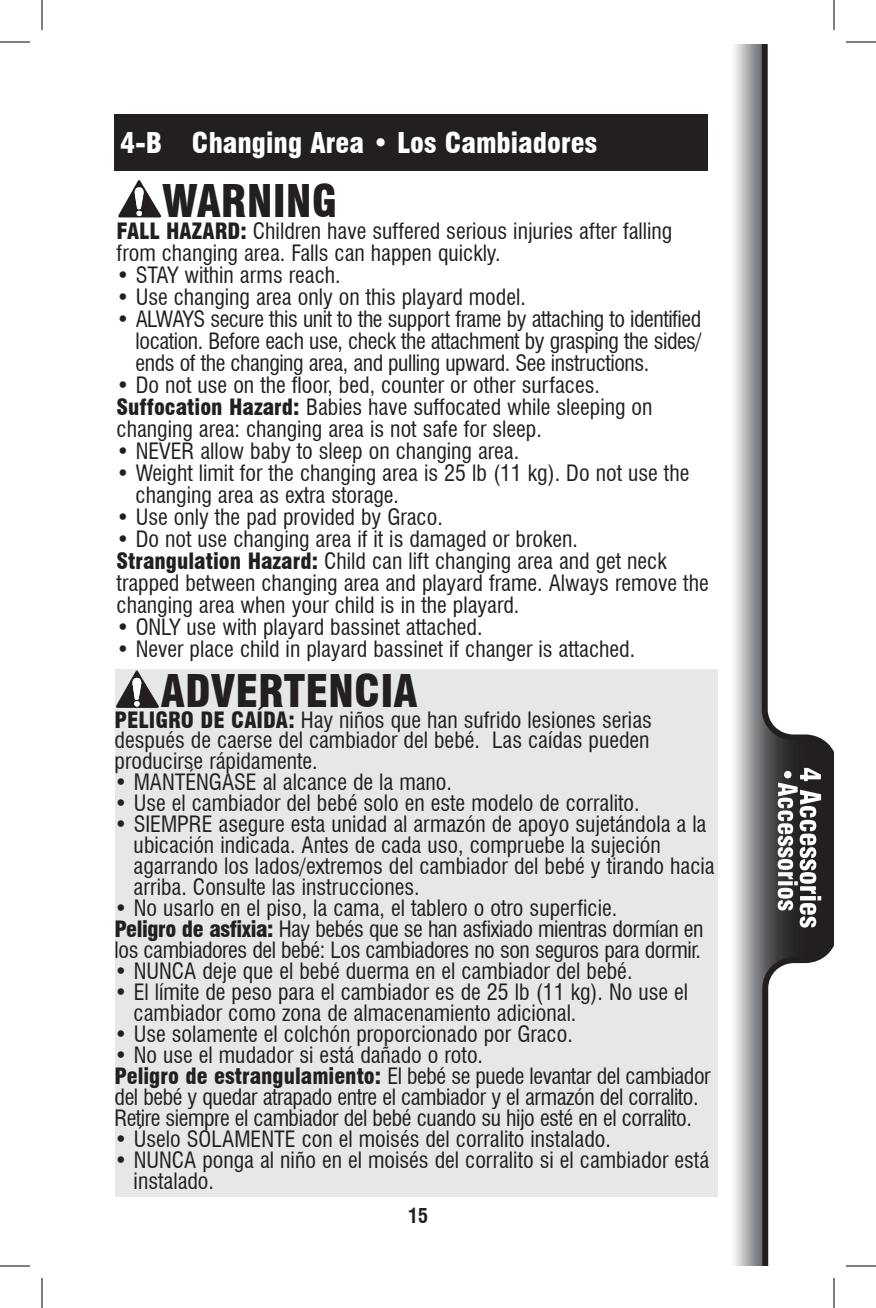
<style>
.page{position:relative;width:876px;height:1308px;background:#fff}
.page>*{position:absolute;margin:0;border:0;box-sizing:border-box;transform-origin:0 0}
.BODY_-_lt-10-11{font:900 condensed 44px "Swiss 721 BT";color:#231f20}
.BODY_-_lt-11-11_nosp{font:900 condensed 44px "Swiss 721 BT";color:#231f20}
.Banner{font:900 condensed 28px "Swiss 721 BT";color:#fff}
.BODY_-_lt-11-11_nosp-2{font:condensed 22px/22px "Swiss 721 BT";color:#231f20}
.BODY_-_lt-11-11_nosp-3{font:condensed 22px/21px "Swiss 721 BT";letter-spacing:-.02em;color:#231f20}
.t1{font:700 condensed 20px "Swiss 721 BT";color:#231f20}
.s1{font-weight:900}
</style>
<div class="page">
<img style="left:734px;top:44px;width:28px;height:1222px">
<svg style="left:762px;top:44px;width:72px;height:1222px"></svg>
<hr style="left:831px;top:761px;width:3px;height:174px;background:#231f20">
<svg style="left:778px;top:768px;width:43px;height:160px"></svg>
<div style="left:114px;top:114px;width:594px;height:56px;background:#231f20"></div>
<svg style="left:118px;top:180px;width:43px;height:37px"></svg>
<div style="left:115px;top:669px;width:603px;height:527px;background:#e6e7e9"></div>
<svg style="left:116px;top:670px;width:43px;height:38px"></svg>
<hr style="left:0;top:42px;width:30px;height:1px;background:#000">
<hr style="left:846px;top:42px;width:30px;height:1px;background:#000">
<hr style="left:0;top:1266px;width:30px;height:1px;background:#000">
<hr style="left:846px;top:1266px;width:30px;height:1px;background:#000">
<hr style="left:42px;top:0;width:1px;height:30px;background:#000">
<hr style="left:42px;top:1278px;width:1px;height:30px;background:#000">
<hr style="left:834px;top:0;width:1px;height:30px;background:#000">
<hr style="left:834px;top:1278px;width:1px;height:30px;background:#000">
<p class="Banner" style="left:120px;top:126px;width:479px">4-B Changing Area • Los Cambiadores</p>
<p class="BODY_-_lt-11-11_nosp" style="left:162px;top:175px;width:177px">WARNING</p>
<p class="BODY_-_lt-11-11_nosp-2" style="left:117px;top:220px;width:557px"><span class="s1">FALL HAZARD:</span> Children have suffered serious injuries after falling from changing area. Falls can happen quickly.</p>
<p class="BODY_-_lt-11-11_nosp-2" style="left:117px;top:264px;width:226px">• STAY within arms reach.</p>
<p class="BODY_-_lt-11-11_nosp-2" style="left:117px;top:286px;width:411px">• Use changing area only on this playard model.</p>
<p class="BODY_-_lt-11-11_nosp-2" style="left:136px;top:308px;width:568px;text-align:justify;text-indent:-19px">• ALWAYS secure this unit to the support frame by attaching to identified location. Before each use, check the attachment by grasping the sides/ ends of the changing area, and pulling upward. See instructions.</p>
<p class="BODY_-_lt-11-11_nosp-2" style="left:117px;top:374px;width:485px">• Do not use on the floor, bed, counter or other surfaces.</p>
<p class="BODY_-_lt-11-11_nosp-2" style="left:117px;top:396px;width:537px"><span class="s1">Suffocation Hazard:</span> Babies have suffocated while sleeping on changing area: changing area is not safe for sleep.</p>
<p class="BODY_-_lt-11-11_nosp-2" style="left:117px;top:440px;width:404px">• NEVER allow baby to sleep on changing area.</p>
<p class="BODY_-_lt-11-11_nosp-2" style="left:136px;top:462px;width:555px;text-indent:-19px">• Weight limit for the changing area is 25 lb (11 kg). Do not use the changing area as extra storage.</p>
<p class="BODY_-_lt-11-11_nosp-2" style="left:117px;top:506px;width:328px">• Use only the pad provided by Graco.</p>
<p class="BODY_-_lt-11-11_nosp-2" style="left:117px;top:528px;width:463px">• Do not use changing area if it is damaged or broken.</p>
<p class="BODY_-_lt-11-11_nosp-2" style="left:117px;top:550px;width:594px"><span class="s1">Strangulation Hazard:</span> Child can lift changing area and get neck trapped between changing area and playard frame. Always remove the changing area when your child is in the playard.</p>
<p class="BODY_-_lt-11-11_nosp-2" style="left:117px;top:616px;width:367px">• ONLY use with playard bassinet attached.</p>
<p class="BODY_-_lt-11-11_nosp-2" style="left:117px;top:638px;width:520px">• Never place child in playard bassinet if changer is attached.</p>
<p class="BODY_-_lt-10-11" style="left:161px;top:665px;width:258px">ADVERTENCIA</p>
<p class="BODY_-_lt-11-11_nosp-2" style="left:115px;top:710px;width:539px;line-height:20.4px;text-align:justify"><span class="s1">PELIGRO DE CAÍDA:</span> Hay niños que han sufrido lesiones serias después de caerse del cambiador del bebé. Las caídas pueden producirse rápidamente.</p>
<p class="BODY_-_lt-11-11_nosp-2" style="left:115px;top:771px;width:339px">• MANTÉNGASE al alcance de la mano.</p>
<p class="BODY_-_lt-11-11_nosp-2" style="left:115px;top:792px;width:527px">• Use el cambiador del bebé solo en este modelo de corralito.</p>
<p class="BODY_-_lt-11-11_nosp-2" style="left:134px;top:814px;width:583px;line-height:21px;text-indent:-19px">• SIEMPRE asegure esta unidad al armazón de apoyo sujetándola a la ubicación indicada. Antes de cada uso, compruebe la sujeción agarrando los lados/extremos del cambiador del bebé y tirando hacia arriba. Consulte las instrucciones.</p>
<p class="BODY_-_lt-11-11_nosp-2" style="left:115px;top:897px;width:504px">• No usarlo en el piso, la cama, el tablero o otro superficie.</p>
<p class="BODY_-_lt-11-11_nosp-3" style="left:115px;top:919px;width:590px"><span class="s1">Peligro de asfixia:</span> Hay bebés que se han asfixiado mientras dormían en los cambiadores del bebé: Los cambiadores no son seguros para dormir.</p>
<p class="BODY_-_lt-11-11_nosp-2" style="left:115px;top:960px;width:519px">• NUNCA deje que el bebé duerma en el cambiador del bebé.</p>
<p class="BODY_-_lt-11-11_nosp-2" style="left:134px;top:982px;width:556px;line-height:21px;text-indent:-19px">• El límite de peso para el cambiador es de 25 lb (11 kg). No use el cambiador como zona de almacenamiento adicional.</p>
<p class="BODY_-_lt-11-11_nosp-2" style="left:115px;top:1023px;width:460px">• Use solamente el colchón proporcionado por Graco.</p>
<p class="BODY_-_lt-11-11_nosp-2" style="left:115px;top:1044px;width:370px">• No use el mudador si está dañado o roto.</p>
<p class="BODY_-_lt-11-11_nosp-3" style="left:115px;top:1066px;width:597px"><span class="s1">Peligro de estrangulamiento:</span> El bebé se puede levantar del cambiador del bebé y quedar atrapado entre el cambiador y el armazón del corralito.<br>Retire siempre el cambiador del bebé cuando su hijo esté en el corralito.</p>
<p class="BODY_-_lt-11-11_nosp-2" style="left:115px;top:1128px;width:498px">• Úselo SOLAMENTE con el moisés del corralito instalado.</p>
<p class="BODY_-_lt-11-11_nosp-2" style="left:134px;top:1150px;width:577px;line-height:21px;text-indent:-19px">• NUNCA ponga al niño en el moisés del corralito si el cambiador está instalado.</p>
<p class="t1" style="left:408px;top:1204px;width:21px">15</p>
</div>
